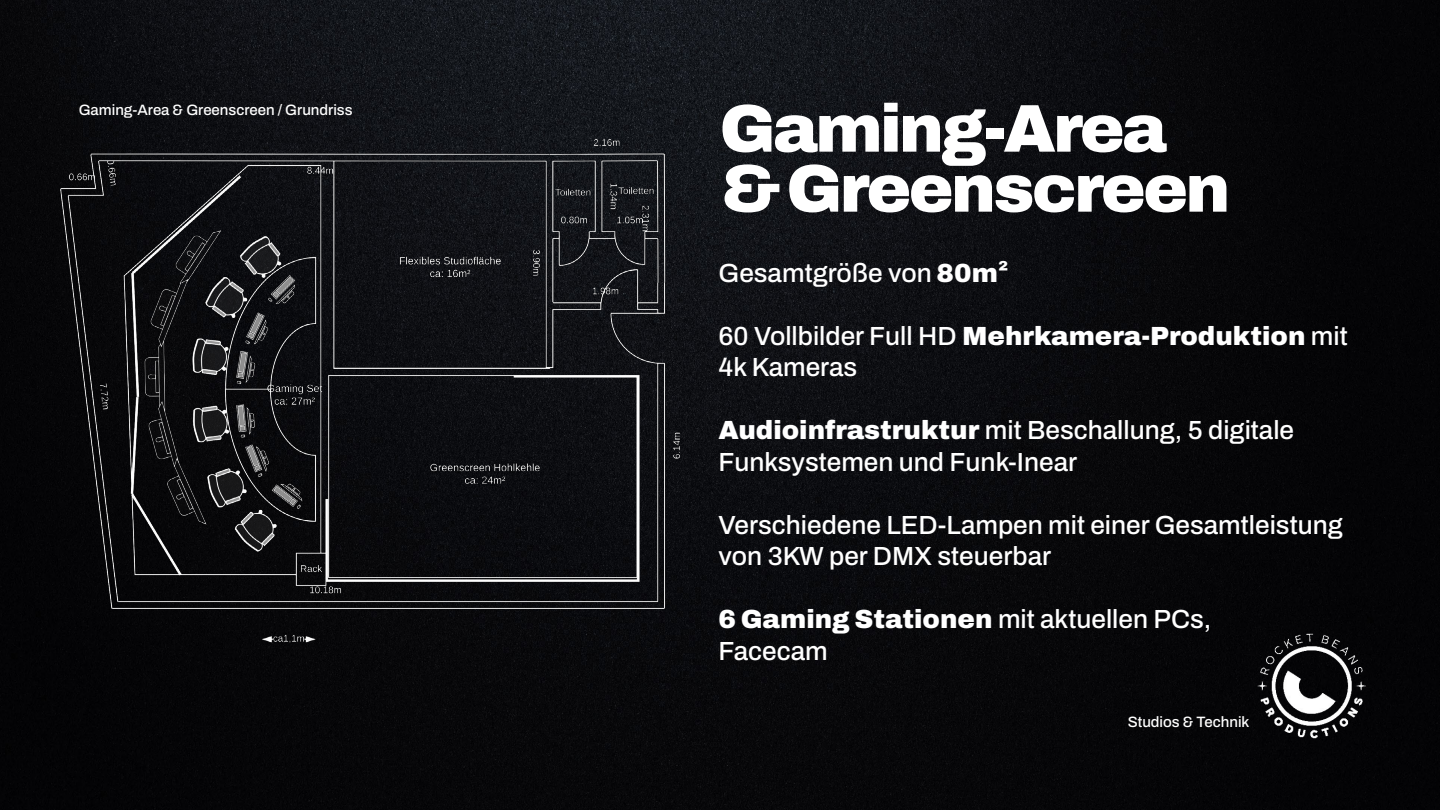
<style>
.page{position:relative;width:1440px;height:810px;background:#fff}
.page>*{position:absolute;margin:0;border:0;box-sizing:border-box;transform-origin:0 0}
.t1{font:900 67.5px/60px "Archivo";letter-spacing:-.04em;color:#fff}
.t2{font:500 26.25px/31.5px "Archivo";color:#fff}
.t3{font:500 15px "Archivo";color:#fff}
.s1{font-weight:900}
</style>
<div class="page">
<img style="left:0;top:0;width:1440px;height:810px">
<img style="left:44px;top:129px;width:646px;height:587px">
<img style="left:1254px;top:625px;width:116px;height:122px">
<p class="t3" style="left:79px;top:102px;width:275px">Gaming-Area &amp; Greenscreen / Grundriss</p>
<h1 class="t1" style="left:719px;top:99px;width:512px">Gaming-Area &amp; Greenscreen</h1>
<p class="t2" style="left:718px;top:257px;width:292px">Gesamtgröße von <span class="s1">80m²</span></p>
<p class="t2" style="left:718px;top:320px;width:631px">60 Vollbilder Full HD <span class="s1">Mehrkamera-Produktion</span> mit<br>4k Kameras</p>
<p class="t2" style="left:718px;top:415px;width:577px"><span class="s1">Audioinfrastruktur</span> mit Beschallung, 5 digitale<br>Funksystemen und Funk-Inear</p>
<p class="t2" style="left:718px;top:509px;width:626px">Verschiedene LED-Lampen mit einer Gesamtleistung von 3KW per DMX steuerbar</p>
<p class="t2" style="left:718px;top:604px;width:494px"><span class="s1">6 Gaming Stationen</span> mit aktuellen PCs,<br>Facecam</p>
<p class="t3" style="left:1128px;top:714px;width:123px">Studios &amp; Technik</p>
</div>
